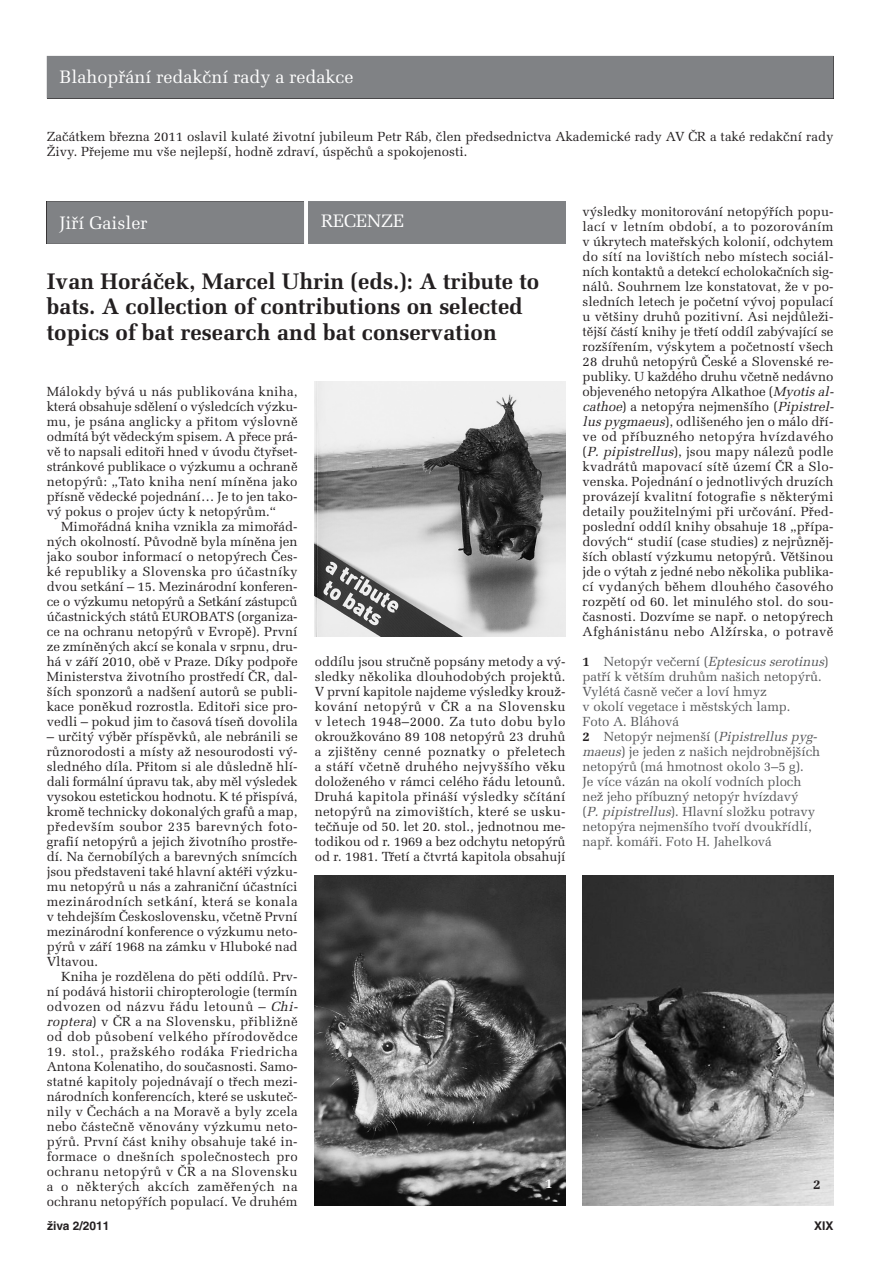
<style>
.page{position:relative;width:893px;height:1263px;background:#fff}
.page>*{position:absolute;margin:0;border:0;box-sizing:border-box;transform-origin:0 0}
.t1{font:700 22.5px/25.5px "Melior CE";color:#231f20}
.t2{font:18px "Melior CE";color:#fff}
.t3{font:700 13.5px "Melior CE";color:#fff}
.t4{font:700 13.5px "Melior CE";color:#231f20}
.t5{font:13.2px/15px "Melior CE";color:#231f20;text-align:justify}
.t6{font:13.2px/15px "Melior CE";letter-spacing:-.005em;color:#57585a}
.t7{font:13.2px/15px "Melior CE";letter-spacing:.025em;color:#231f20}
.t8{font:700 12px "Helvetica CE";color:#231f20}
.s1{font-style:italic}
.s2{font-weight:700;color:#231f20}
</style>
<div class="page">
<div style="left:47px;top:56px;width:786px;height:42px;background:#808285"></div>
<div style="left:47px;top:201px;width:257px;height:43px;background:#808285"></div>
<div style="left:308px;top:201px;width:258px;height:43px;background:#808285"></div>
<img style="left:315px;top:381px;width:251px;height:255px">
<img style="left:315px;top:876px;width:251px;height:329px">
<img style="left:583px;top:876px;width:251px;height:329px">
<h2 class="t2" style="left:60px;top:71px;width:296px">Blahopřání redakční rady a redakce</h2>
<p class="t5" style="left:47px;top:131px;width:788px">Začátkem března 2011 oslavil kulaté životní jubileum Petr Ráb, člen předsednictva Akademické rady AV ČR a také redakční rady<br>Živy. Přejeme mu vše nejlepší, hodně zdraví, úspěchů a spokojenosti.</p>
<p class="t5" style="left:583px;top:206px;width:255px;text-align:left">výsledky monitorování netopýřích popu&shy;lací v letním období, a to pozorováním v úkrytech mateřských kolonií, odchytem do sítí na lovištích nebo místech sociál&shy;ních kontaktů a detekcí echolokačních sig&shy;nálů. Souhrnem lze konstatovat, že v po&shy;sledních letech je početní vývoj populací u většiny druhů pozitivní. Asi nejdůleži&shy;tější částí knihy je třetí oddíl zabývající se rozšířením, výskytem a početností všech 28 druhů netopýrů České a Slovenské re&shy;publiky. U každého druhu včetně nedávno objeveného netopýra Alkathoe (<span class="s1">Myotisal&shy;cathoe</span>) a netopýra nejmenšího (<span class="s1">Pipistrel&shy;luspygmaeus</span>), odlišeného jen o málo dří&shy;ve od příbuzného netopýra hvízdavého (<span class="s1">P.pipistrellus</span>), jsou mapy nálezů podle kvadrátů mapovací sítě území ČR a Slo&shy;venska. Pojednání o jednotlivých druzích provázejí kvalitní fotografie s některými detaily použitelnými při určování. Před&shy;poslední oddíl knihy obsahuje 18 „přípa&shy;dových“ studií (case studies) z nejrůzněj&shy;ších oblastí výzkumu netopýrů. Většinou jde o výtah z jedné nebo několika publika&shy;cí vydaných během dlouhého časového rozpětí od 60. let minulého stol. do sou&shy;časnosti. Dozvíme se např. o netopýrech Afghánistánu nebo Alžírska, o potravě</p>
<h2 class="t2" style="left:60px;top:216px;width:89px">Jiří Gaisler</h2>
<h2 class="t2" style="left:321px;top:215px;width:85px">RECENZE</h2>
<h1 class="t1" style="left:47px;top:271px;width:494px">Ivan Horáček, Marcel Uhrin (eds.): A tribute to bats. A collection of contributions on selected topics of bat research and bat conservation</h1>
<p class="t5" style="left:47px;top:386px;width:252px">Málokdy bývá u nás publikována kniha, která obsahuje sdělení o výsledcích výzku&shy;mu, je psána anglicky a přitom výslovně odmítá být vědeckým spisem. A přece prá&shy;vě to napsali editoři hned v úvodu čtyřset&shy;stránkové publikace o výzkumu a ochraně netopýrů: „Tato kniha není míněna jako přísně vědecké pojednání… Je to jen tako&shy;vý pokus o projev úcty k netopýrům.“</p>
<p class="t5" style="left:47px;top:521px;width:252px;text-indent:14px">Mimořádná kniha vznikla za mimořád&shy;ných okolností. Původně byla míněna jen jako soubor informací o netopýrech Čes&shy;ké republiky a Slovenska pro účastníky dvou setkání – 15. Mezinárodní konferen&shy;ce o výzkumu netopýrů a Setkání zástupců účastnických států EUROBATS (organiza&shy;ce na ochranu netopýrů v Evropě). První ze zmíněných akcí se konala v srpnu, dru&shy;há v září 2010, obě v Praze. Díky podpoře Ministerstva životního prostředí ČR, dal&shy;ších sponzorů a nadšení autorů se publi&shy;kace poněkud rozrostla. Editoři sice pro&shy;vedli – pokud jim to časová tíseň dovolila</p>
<p class="t5" style="left:47px;top:731px;width:252px">– určitý výběr příspěvků, ale nebránili se různorodosti a místy až nesourodosti vý&shy;sledného díla. Přitom si ale důsledně hlí&shy;dali formální úpravu tak, aby měl výsledek vysokou estetickou hodnotu. K té přispívá, kromě technicky dokonalých grafů a map, především soubor 235 barevných foto&shy;grafií netopýrů a jejich životního prostře&shy;dí. Na černobílých a barevných snímcích jsou představeni také hlavní aktéři výzku&shy;mu netopýrů u nás a zahraniční účastníci mezinárodních setkání, která se konala v tehdejším Československu, včetně První mezinárodní konference o výzkumu neto&shy;pýrů v září 1968 na zámku v Hluboké nad Vltavou.</p>
<p class="t7" style="left:47px;top:971px;width:255px;text-indent:14px">Kniha je rozdělena do pěti oddílů. Prv&shy;ní podává historii chiropterologie (termín odvozen od názvu řádu letounů – <span class="s1">Chi&shy;roptera</span>) v ČR a na Slovensku, přibližně od dob působení velkého přírodovědce</p>
<p class="t5" style="left:47px;top:1046px;width:252px">19. stol., pražského rodáka Friedricha Antona Kolenatiho, do současnosti. Samo&shy;statné kapitoly pojednávají o třech mezi&shy;národních konferencích, které se uskuteč&shy;nily v Čechách a na Moravě a byly zcela nebo částečně věnovány výzkumu neto&shy;pýrů. První část knihy obsahuje také in&shy;formace o dnešních společnostech pro ochranu netopýrů v ČR a na Slovensku a o některých akcích zaměřených na ochranu netopýřích populací. Ve druhém</p>
<p class="t6" style="left:583px;top:656px;width:247px"><span class="s2">1</span> Netopýr večerní (<span class="s1">Eptesicus serotinus</span>) patří k větším druhům našich netopýrů.<br>Vylétá časně večer a loví hmyz<br>v okolí vegetace i městských lamp.<br>Foto A. Bláhová<br><span class="s2">2</span> Netopýr nejmenší (<span class="s1">Pipistrelluspyg&shy;maeus</span>) je jeden z našich nejdrobnějších netopýrů (má hmotnost okolo 3–5 g).<br>Je více vázán na okolí vodních ploch<br>než jeho příbuzný netopýr hvízdavý (<span class="s1">P.pipistrellus</span>). Hlavní složku potravy netopýra nejmenšího tvoří dvoukřídlí, např. komáři. Foto H. Jahelková</p>
<p class="t5" style="left:315px;top:656px;width:252px">oddílu jsou stručně popsány metody a vý&shy;sledky několika dlouhodobých projektů.<br>V první kapitole najdeme výsledky krouž&shy;kování netopýrů v ČR a na Slovensku v letech 1948–2000. Za tuto dobu bylo okroužkováno 89 108 netopýrů 23 druhů a zjištěny cenné poznatky o přeletech a stáří včetně druhého nejvyššího věku doloženého v rámci celého řádu letounů.<br>Druhá kapitola přináší výsledky sčítání netopýrů na zimovištích, které se usku&shy;tečňuje od 50. let 20. stol., jednotnou me&shy;todikou od r. 1969 a bez odchytu netopýrů od r. 1981. Třetí a čtvrtá kapitola obsahují</p>
<p class="t3" style="left:545px;top:1179px;width:9px">1</p>
<p class="t4" style="left:813px;top:1180px;width:9px">2</p>
<p class="t8" style="left:47px;top:1221px;width:64px">živa 2/2011</p>
<p class="t8" style="left:814px;top:1221px;width:21px">XIX</p>
</div>
